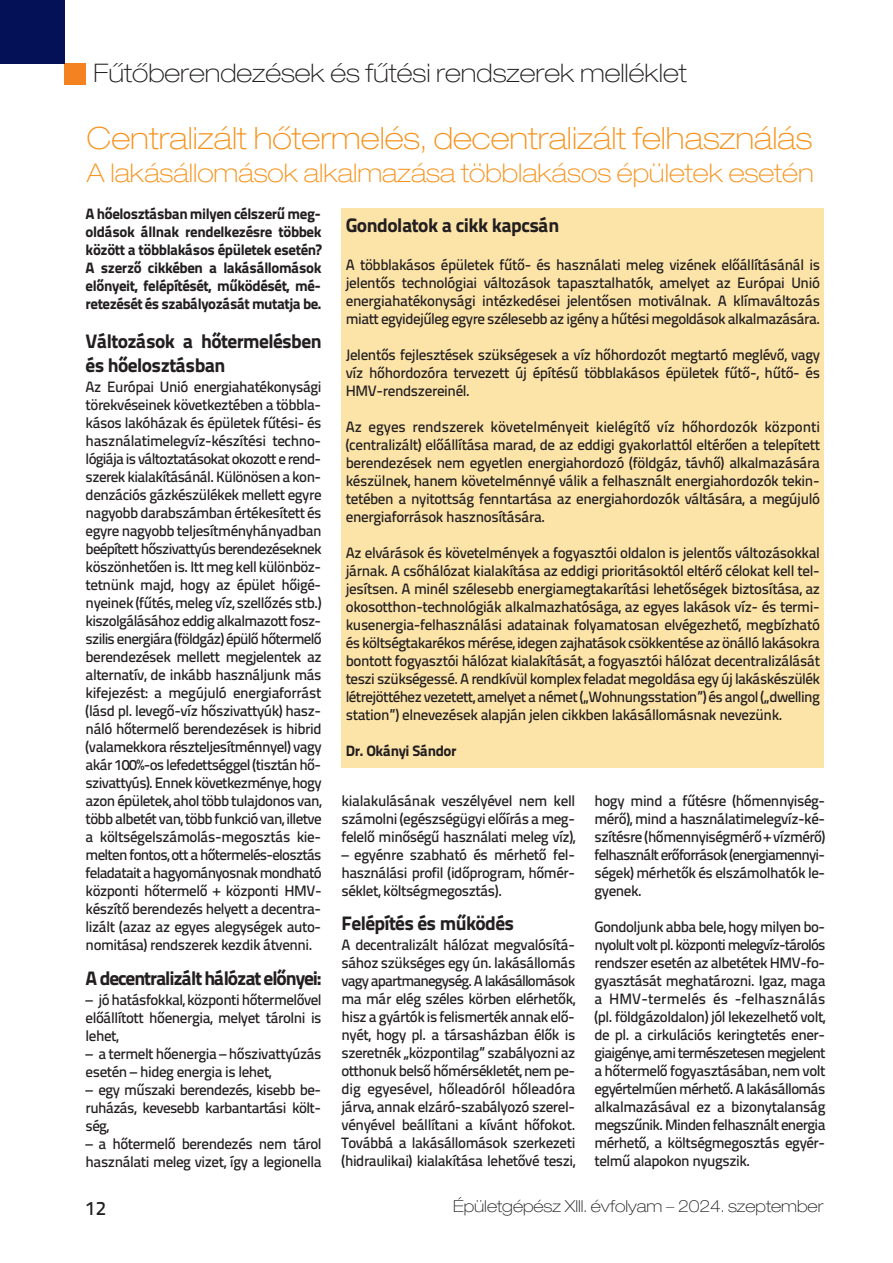
<style>
.page{position:relative;width:893px;height:1263px;background:#fff}
.page>*{position:absolute;margin:0;border:0;box-sizing:border-box;transform-origin:0 0}
.t1{font:100 expanded 30.75px "Helvetica Neue LT Pro";color:#f7931d}
.t2{font:100 expanded 25.8px "Helvetica Neue LT Pro";color:#f7931d}
.t3{font:100 expanded 25.65px "Helvetica Neue LT Pro";color:#231f20}
.t4{font:19.5px/23.4px "Titillium Text Heavvy";letter-spacing:-.03em;color:#231f20}
.t5{font:19.5px "Titillium Text Heavvy";letter-spacing:-.055em;color:#231f20}
.t6{font:500 19.5px "Titillium Text";color:#231f20}
.t7{font:100 expanded 16.5px "Helvetica Neue LT Pro";color:#231f20}
.t8{font:500 15px/18px "Titillium Text";letter-spacing:-.03em;color:#231f20;text-align:justify}
.t9{font:15px/18px "Titillium Text Heavvy";letter-spacing:-.03em;color:#231f20;text-align:justify}
</style>
<div class="page">
<div style="left:64px;top:63px;width:22px;height:22px;background:#f58220"></div>
<div style="left:0;top:0;width:64px;height:63px;background:#041156"></div>
<div style="left:342px;top:209px;width:482px;height:559px;background:#fce4a9"></div>
<h3 class="t3" style="left:93px;top:64px;width:595px">Fűtőberendezések és fűtési rendszerek melléklet</h3>
<h1 class="t1" style="left:87px;top:127px;width:727px">Centralizált hőtermelés, decentralizált felhasználás</h1>
<h2 class="t2" style="left:87px;top:164px;width:728px">A lakásállomások alkalmazása többlakásos épületek esetén</h2>
<p class="t9" style="left:86px;top:206px;width:237px">A hőelosztásban milyen célszerű meg&shy;oldások állnak rendelkezésre többek között a többlakásos épületek esetén?<br>A szerző cikkében a lakásállomások előnyeit, felépítését, működését, mé&shy;retezését és szabályozását mutatja be.</p>
<h3 class="t4" style="left:86px;top:332px;width:237px">Változások a hőtermelésben és hőelosztásban</h3>
<p class="t8" style="left:86px;top:379px;width:237px">Az Európai Unió energiahatékonysági törekvéseinek következtében a többla&shy;kásos lakóházak és épületek fűtési- és használatimelegvíz-készítési techno&shy;lógiája is változtatásokat okozott e rend&shy;szerek kialakításánál. Különösen a kon&shy;denzációs gázkészülékek mellett egyre nagyobb darabszámban értékesített és egyre nagyobb teljesítményhányadban beépített hőszivattyús berendezéseknek köszönhetően is. Itt meg kell különböz&shy;tetnünk majd, hogy az épület hőigé&shy;nyeinek (fűtés, meleg víz, szellőzés stb.) kiszolgálásához eddig alkalmazott fosz&shy;szilis energiára (földgáz) épülő hőtermelő berendezések mellett megjelentek az alternatív, de inkább használjunk más kifejezést: a megújuló energiaforrást (lásd pl. levegő-víz hőszivattyúk) hasz&shy;náló hőtermelő berendezések is hibrid (valamekkora részteljesítménnyel) vagy akár 100%-os lefedettséggel (tisztán hő&shy;szivattyús). Ennek következménye, hogy azon épületek, ahol több tulajdonos van, több albetét van, több funkció van, illetve a költségelszámolás-megosztás kie&shy;melten fontos, ott a hőtermelés-elosztás feladatait a hagyományosnak mondható központi hőtermelő + központi HMV&shy;készítő berendezés helyett a decentra&shy;lizált (azaz az egyes alegységek auto&shy;nomitása) rendszerek kezdik átvenni.</p>
<h3 class="t5" style="left:86px;top:971px;width:237px">A decentralizált hálózat előnyei:</h3>
<p class="t8" style="left:86px;top:992px;width:238px">– jó hatásfokkal, központi hőtermelővel előállított hőenergia, melyet tárolni is lehet,</p>
<p class="t8" style="left:86px;top:1046px;width:237px">– a termelt hőenergia – hőszivattyúzás esetén – hideg energia is lehet,</p>
<p class="t8" style="left:86px;top:1082px;width:237px">– egy műszaki berendezés, kisebb be&shy;ruházás, kevesebb karbantartási költ&shy;ség,</p>
<p class="t8" style="left:86px;top:1136px;width:237px">– a hőtermelő berendezés nem tárol használati meleg vizet, így a legionella</p>
<h3 class="t4" style="left:346px;top:215px;width:215px">Gondolatok a cikk kapcsán</h3>
<p class="t8" style="left:346px;top:257px;width:476px">A többlakásos épületek fűtő- és használati meleg vizének előállításánál is jelentős technológiai változások tapasztalhatók, amelyet az Európai Unió energiahatékonysági intézkedései jelentősen motiválnak. A klímaváltozás miatt egyidejűleg egyre szélesebb az igény a hűtési megoldások alkalmazására.</p>
<p class="t8" style="left:346px;top:347px;width:476px">Jelentős fejlesztések szükségesek a víz hőhordozót megtartó meglévő, vagy víz hőhordozóra tervezett új építésű többlakásos épületek fűtő-, hűtő- és HMV-rendszereinél.</p>
<p class="t8" style="left:346px;top:419px;width:476px">Az egyes rendszerek követelményeit kielégítő víz hőhordozók központi (centralizált) előállítása marad, de az eddigi gyakorlattól eltérően a telepített berendezések nem egyetlen energiahordozó (földgáz, távhő) alkalmazására készülnek, hanem követelménnyé válik a felhasznált energiahordozók tekin&shy;tetében a nyitottság fenntartása az energiahordozók váltására, a megújuló energiaforrások hasznosítására.</p>
<p class="t8" style="left:346px;top:545px;width:476px">Az elvárások és követelmények a fogyasztói oldalon is jelentős változásokkal járnak. A csőhálózat kialakítása az eddigi prioritásoktól eltérő célokat kell tel&shy;jesítsen. A minél szélesebb energiamegtakarítási lehetőségek biztosítása, az okosotthon-technológiák alkalmazhatósága, az egyes lakások víz- és termi&shy;kusenergia-felhasználási adatainak folyamatosan elvégezhető, megbízható és költségtakarékos mérése, idegen zajhatások csökkentése az önálló lakásokra bontott fogyasztói hálózat kialakítását, a fogyasztói hálózat decentralizálását teszi szükségessé. A rendkívül komplex feladat megoldása egy új lakáskészülék létrejöttéhez vezetett, amelyet a német („Wohnungsstation”) és angol („dwelling station”) elnevezések alapján jelen cikkben lakásállomásnak nevezünk.</p>
<p class="t9" style="left:346px;top:743px;width:112px">Dr. Okányi Sándor</p>
<p class="t8" style="left:342px;top:793px;width:235px">kialakulásának veszélyével nem kell számolni (egészségügyi előírás a meg&shy;felelő minőségű használati meleg víz),</p>
<p class="t8" style="left:342px;top:847px;width:235px">– egyénre szabható és mérhető fel&shy;használási profil (időprogram, hőmér&shy;séklet, költségmegosztás).</p>
<h3 class="t4" style="left:342px;top:913px;width:174px">Felépítés és működés</h3>
<p class="t8" style="left:342px;top:937px;width:235px">A decentralizált hálózat megvalósítá&shy;sához szükséges egy ún. lakásállomás vagy apartmanegység. A lakásállomások ma már elég széles körben elérhetők, hisz a gyártók is felismerték annak elő&shy;nyét, hogy pl. a társasházban élők is szeretnék „központilag” szabályozni az otthonuk belső hőmérsékletét, nem pe&shy;dig egyesével, hőleadóról hőleadóra járva, annak elzáró-szabályozó szerel&shy;vényével beállítani a kívánt hőfokot.<br>Továbbá a lakásállomások szerkezeti (hidraulikai) kialakítása lehetővé teszi,</p>
<p class="t8" style="left:594px;top:793px;width:233px">hogy mind a fűtésre (hőmennyiség&shy;mérő), mind a használatimelegvíz-ké&shy;szítésre (hőmennyiségmérő + vízmérő) felhasznált erőforrások (energiamennyi&shy;ségek) mérhetők és elszámolhatók le&shy;gyenek.</p>
<p class="t8" style="left:594px;top:919px;width:233px">Gondoljunk abba bele, hogy milyen bo&shy;nyolult volt pl. központi melegvíz-tárolós rendszer esetén az albetétek HMV-fo&shy;gyasztását meghatározni. Igaz, maga a HMV-termelés és -felhasználás (pl. földgázoldalon) jól lekezelhető volt, de pl. a cirkulációs keringtetés ener&shy;giaigénye, ami természetesen megjelent a hőtermelő fogyasztásában, nem volt egyértelműen mérhető. A lakásállomás alkalmazásával ez a bizonytalanság megszűnik. Minden felhasznált energia mérhető, a költségmegosztás egyér&shy;telmű alapokon nyugszik.</p>
<h3 class="t6" style="left:86px;top:1201px;width:22px">12</h3>
<p class="t7" style="left:453px;top:1200px;width:372px">Épületgépész XIII. évfolyam – 2024. szeptember</p>
</div>
